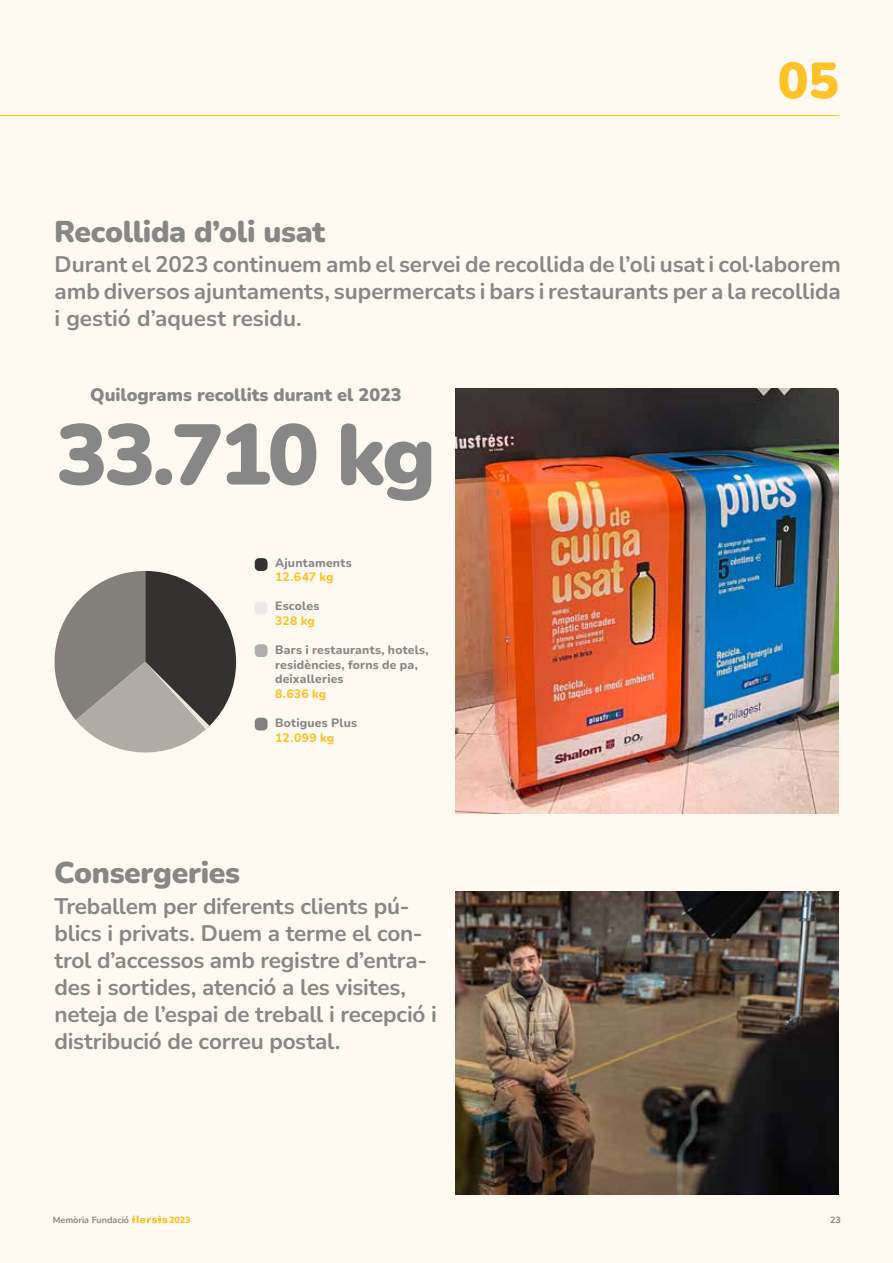
<style>
.page{position:relative;width:893px;height:1263px;background:#fff}
.page>*{position:absolute;margin:0;border:0;box-sizing:border-box;transform-origin:0 0}
.t1{font:900 85.5px "Nunito";letter-spacing:-.04em;color:#878787}
.t2{font:900 51px "Nunito";color:#ffc22b}
.t3{font:900 30px "Nunito";letter-spacing:-.01em;color:#878787}
.t4{font:700 22.5px/27px "Nunito";letter-spacing:-.01em;color:#878787;text-align:justify}
.t5{font:900 18px "Nunito";color:#878787}
.t6{font:800 12.15px/14.5px "Nunito";letter-spacing:.02em;color:#878787}
.t7{font:800 12.15px "Nunito";letter-spacing:.02em;color:#ffc22b}
.t8{font:700 9px "Nunito";color:#878787}
.t9{font:900 9px "Nunito";color:#ffc22b}
</style>
<div class="page">
<hr style="left:0;top:0;width:2px;height:1263px;background:#fffaf1">
<div style="left:2px;top:0;width:891px;height:1263px;background:#fffaf1"></div>
<svg style="left:132px;top:1215px;width:36px;height:8px"></svg>
<hr style="left:0;top:115px;width:839px;height:1px;background:#ffc22b">
<img style="left:455px;top:388px;width:384px;height:425px">
<img style="left:455px;top:891px;width:384px;height:304px">
<svg style="left:54px;top:571px;width:182px;height:182px"></svg>
<div style="left:255px;top:558px;width:13px;height:13px;background:#333230;border-radius:4px"></div>
<div style="left:255px;top:602px;width:13px;height:12px;background:#e8e8e8;border-radius:4px"></div>
<div style="left:255px;top:644px;width:13px;height:13px;background:#b0afad;border-radius:4px"></div>
<div style="left:255px;top:718px;width:13px;height:12px;background:#83817f;border-radius:4px"></div>
<h3 class="t3" style="left:54px;top:210px;width:273px">Recollida d’oli usat</h3>
<h2 class="t2" style="left:778px;top:44px;width:63px">05</h2>
<p class="t4" style="left:55px;top:250px;width:788px">Durant el 2023 continuem amb el servei de recollida de l’oli usat i col·laborem amb diversos ajuntaments, supermercats i bars i restaurants per a la recollida i gestió d’aquest residu.</p>
<p class="t5" style="left:90px;top:382px;width:313px">Quilograms recollits durant el 2023</p>
<h1 class="t1" style="left:56px;top:393px;width:381px">33.710 kg</h1>
<p class="t6" style="left:275px;top:555px;width:78px">Ajuntaments</p>
<p class="t7" style="left:275px;top:568px;width:60px">12.647 kg</p>
<p class="t6" style="left:275px;top:598px;width:46px">Escoles</p>
<p class="t7" style="left:275px;top:612px;width:41px">328 kg</p>
<p class="t6" style="left:275px;top:642px;width:155px">Bars i restaurants, hotels, residències, forns de pa, deixalleries</p>
<p class="t7" style="left:275px;top:685px;width:53px">8.636 kg</p>
<p class="t6" style="left:275px;top:715px;width:83px">Botigues Plus</p>
<p class="t7" style="left:275px;top:729px;width:61px">12.099 kg</p>
<h3 class="t3" style="left:54px;top:851px;width:188px">Consergeries</h3>
<p class="t4" style="left:55px;top:892px;width:384px;text-align:left">Treballem per diferents clients pú&shy;blics i privats. Duem a terme el con&shy;trol d’accessos amb registre d’entra&shy;des i sortides, atenció a les visites, neteja de l’espai de treball i recepció i distribució de correu postal.</p>
<p class="t8" style="left:53px;top:1214px;width:78px">Memòria Fundació</p>
<p class="t9" style="left:169px;top:1213px;width:23px">2023</p>
<p class="t8" style="left:830px;top:1214px;width:12px">23</p>
</div>
